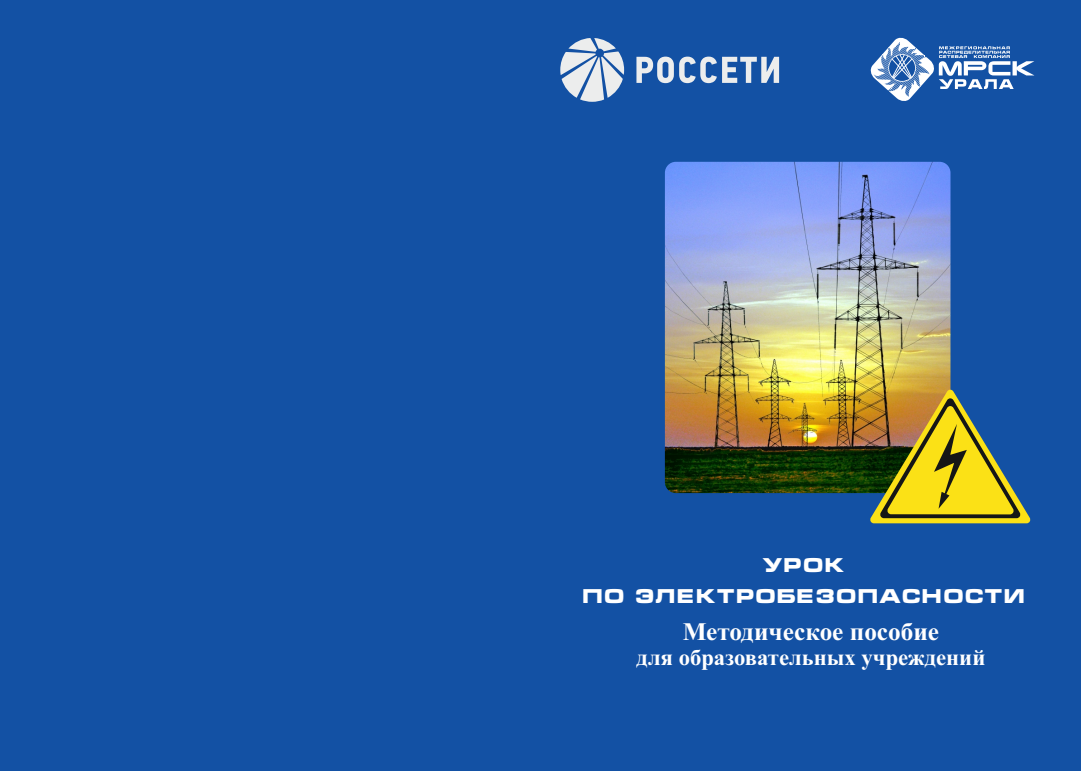
<style>
.page{position:relative;width:1081px;height:773px;background:#fff}
.page>*{position:absolute;margin:0;border:0;box-sizing:border-box;transform-origin:0 0}
.t1{font:700 25.25px "Times New Roman";color:#fff}
.t2{font:700 22.62px "Times New Roman";color:#fff}
.t3{font:700 19.38px/31.1px "Micra";color:#fff;text-align:center}
</style>
<div class="page">
<div style="left:1px;top:0;width:1080px;height:770px;background:#1351a4"></div>
<img style="left:665px;top:162px;width:285px;height:331px;border-radius:11px">
<svg style="left:870px;top:389px;width:160px;height:134px"></svg>
<svg style="left:870px;top:37px;width:164px;height:64px"></svg>
<svg style="left:636px;top:57px;width:143px;height:26px"></svg>
<svg style="left:560px;top:38px;width:64px;height:64px"></svg>
<p class="t3" style="left:581px;top:549px;width:447px">Урок<br>по электробезопасности</p>
<p class="t1" style="left:682px;top:623px;width:258px">Методическое пособие</p>
<p class="t2" style="left:636px;top:650px;width:350px">для образовательных учреждений</p>
</div>
